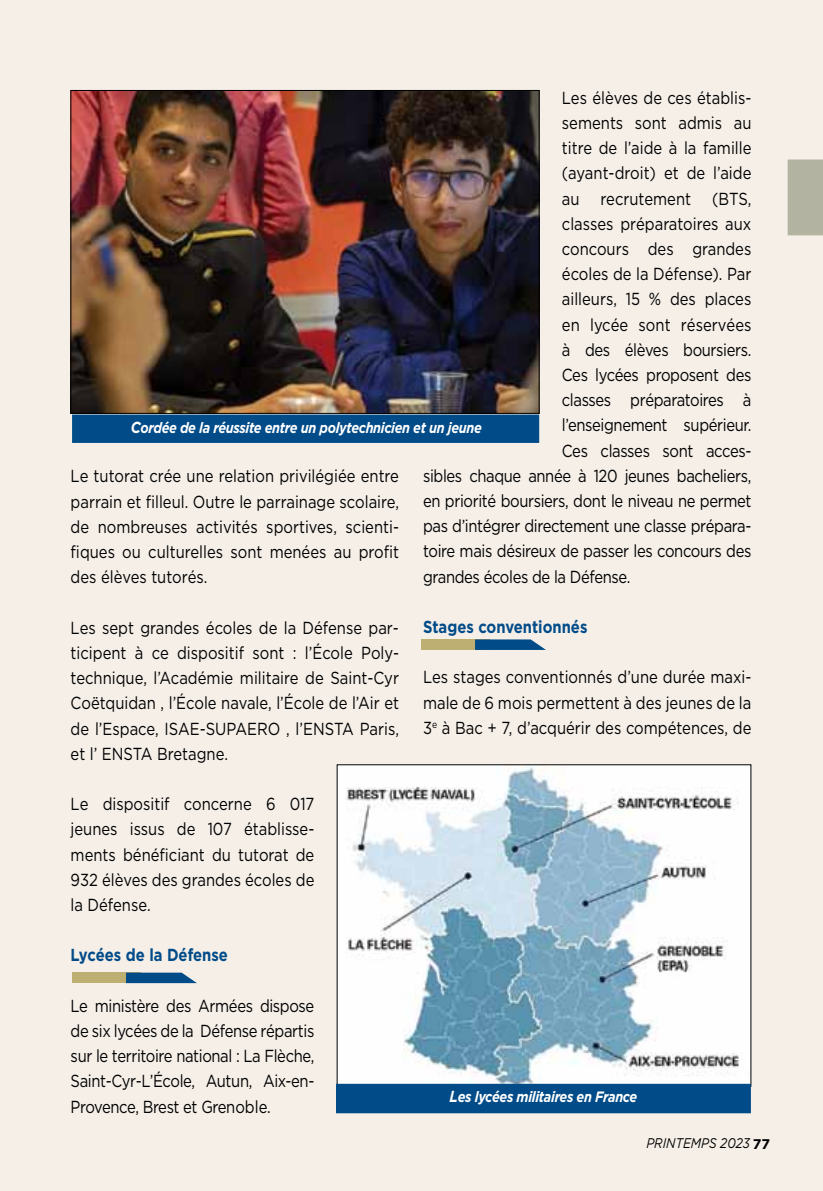
<style>
.page{position:relative;width:823px;height:1191px;background:#fff}
.page>*{position:absolute;margin:0;border:0;box-sizing:border-box;transform-origin:0 0}
.t1{font:17.4px/25.2px "Gotham";letter-spacing:-.015em;color:#000;text-align:justify;scale:.85 1}
.t2{font:700 17.4px "Gotham";color:#004b88;scale:.85 1}
.t3{font:italic 700 15px "Gotham";letter-spacing:-.025em;color:#fff;scale:.85 1}
.t4{font:italic 14px "Gotham";color:#000;scale:.85 1}
.s1{font-size:16px}
.s2{font-weight:700;font-style:normal}
</style>
<div class="page">
<div style="left:0;top:0;width:822px;height:1191px;background:#f5efe8"></div>
<div style="left:787px;top:159px;width:35px;height:76px;background:#b3b3a1"></div>
<img style="left:72px;top:92px;width:465px;height:320px">
<div style="left:70px;top:90px;width:469px;height:324px;border:1px solid #000"></div>
<div style="left:72px;top:414px;width:467px;height:29px;background:#004b88;border:2px solid #004b88"></div>
<img style="left:338px;top:766px;width:411px;height:317px">
<div style="left:336px;top:1083px;width:414px;height:30px;background:#004b88;border:2px solid #004b88"></div>
<div style="left:72px;top:972px;width:69px;height:11px;background:#bdae72"></div>
<svg style="left:126px;top:972px;width:71px;height:11px"></svg>
<div style="left:421px;top:639px;width:68px;height:11px;background:#bdae72"></div>
<svg style="left:475px;top:639px;width:70px;height:11px"></svg>
<p class="t1" style="left:561px;top:85px;width:224px">Les élèves de ces établis-</p>
<p class="t1" style="left:561px;top:110px;width:224px">sements sont admis au</p>
<p class="t1" style="left:561px;top:135px;width:224px">titre de l’aide à la famille</p>
<p class="t1" style="left:561px;top:160px;width:224px">(ayant-droit) et de l’aide</p>
<p class="t1" style="left:561px;top:185px;width:224px">au recrutement (BTS,</p>
<p class="t1" style="left:561px;top:211px;width:224px">classes préparatoires aux</p>
<p class="t1" style="left:561px;top:236px;width:224px">concours des grandes</p>
<p class="t1" style="left:561px;top:261px;width:224px">écoles de la Défense). Par</p>
<p class="t1" style="left:561px;top:286px;width:224px">ailleurs, 15 % des places</p>
<p class="t1" style="left:561px;top:311px;width:224px">en lycée sont réservées</p>
<p class="t1" style="left:561px;top:337px;width:224px">à des élèves boursiers.</p>
<p class="t1" style="left:561px;top:362px;width:224px">Ces lycées proposent des</p>
<p class="t1" style="left:561px;top:387px;width:224px">classes préparatoires à</p>
<p class="t1" style="left:561px;top:412px;width:224px">l’enseignement supérieur.</p>
<p class="t1" style="left:561px;top:437px;width:224px">Ces classes sont acces-</p>
<p class="t1" style="left:423px;top:463px;width:387px">sibles chaque année à 120 jeunes bacheliers,</p>
<p class="t1" style="left:423px;top:488px;width:387px">en priorité boursiers, dont le niveau ne permet</p>
<p class="t1" style="left:423px;top:513px;width:387px">pas d’intégrer directement une classe prépara-</p>
<p class="t1" style="left:423px;top:538px;width:387px">toire mais désireux de passer les concours des</p>
<p class="t1" style="left:423px;top:563px;width:245px">grandes écoles de la Défense.</p>
<p class="t2" style="left:423px;top:617px;width:195px">Stages conventionnés</p>
<p class="t1" style="left:423px;top:664px;width:387px">Les stages conventionnés d’une durée maxi&shy;male de 6 mois permettent à des jeunes de la 3<sup>e</sup> à Bac + 7, d’acquérir des compétences, de</p>
<p class="t3" style="left:131px;top:419px;width:414px"><span class="s1">C</span>ordée de la réussite entre un polytechnicien et un jeune</p>
<p class="t1" style="left:71px;top:463px;width:387px">Le tutorat crée une relation privilégiée entre parrain et filleul. Outre le parrainage scolaire, de nombreuses activités sportives, scienti&shy;fiques ou culturelles sont menées au profit des élèves tutorés.</p>
<p class="t1" style="left:71px;top:614px;width:387px">Les sept grandes écoles de la Défense par&shy;ticipent à ce dispositif sont : l’École Poly&shy;technique, l’Académie militaire de Saint-Cyr Coëtquidan , l’École navale, l’École de l’Air et de l’Espace, ISAE-SUPAERO , l’ENSTA Paris, et l’ ENSTA Bretagne.</p>
<p class="t1" style="left:71px;top:791px;width:288px">Le dispositif concerne 6 017 jeunes issus de 107 établisse&shy;ments bénéficiant du tutorat de 932 élèves des grandes écoles de la Défense.</p>
<p class="t2" style="left:71px;top:945px;width:186px">Lycées de la Défense</p>
<p class="t1" style="left:71px;top:992px;width:288px">Le ministère des Armées dispose de six lycées de la Défense répartis sur le territoire national : La Flèche, Saint-Cyr-L’école, Autun, Aix-en-Provence, Brest et Grenoble.</p>
<p class="t3" style="left:449px;top:1088px;width:222px"><span class="s1">L</span>es lycées militaires en France</p>
<p class="t4" style="left:646px;top:1135px;width:147px">PRINTEMPS 2023 <span class="s2">77</span></p>
</div>
